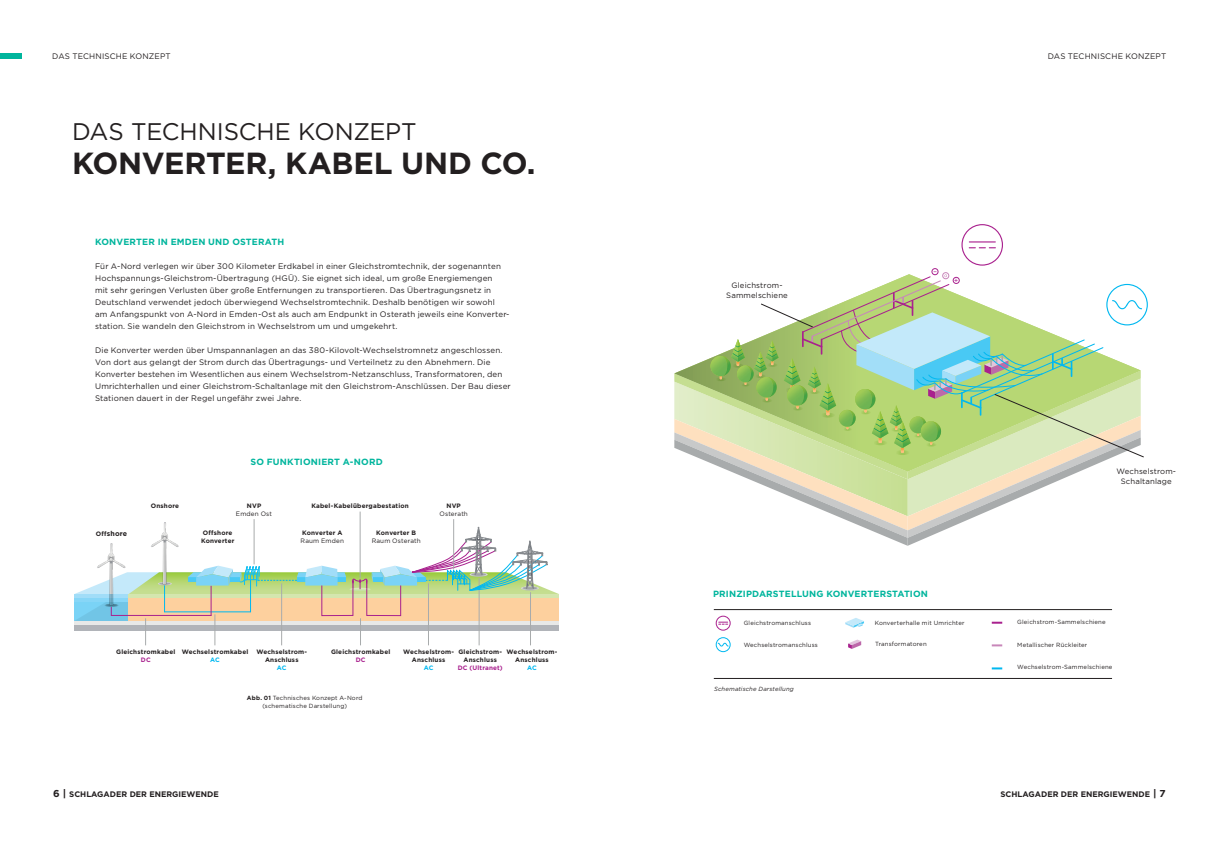
<style>
.page{position:relative;width:1219px;height:851px;background:#fff}
.page>*{position:absolute;margin:0;border:0;box-sizing:border-box;transform-origin:0 0}
.Headline_2_Innen{font:700 30.5px "Gotham";letter-spacing:-.01em;color:#231f20}
.Headline_2_Innen-2{font:24px "Gotham";letter-spacing:-.01em;color:#231f20}
.long_Copy{font:700 9px "Gotham";letter-spacing:.015em;color:#00b59d}
.long_Copy-2{font:8px/12px "Gotham";letter-spacing:.015em;color:#231f20}
.t1{font:700 8px "Gotham";color:#231f20}
.long_Copy-3{font:7.8px/9.3px "Gotham";letter-spacing:.02em;color:#231f20;text-align:center}
.t2{font:7.4px "Sansa Pro";color:#a9218e;scale:1.35 1}
.t3{font:7.4px "Sansa Pro";color:#a9218e}
.Fließtext{font:700 7.1px "Gotham";letter-spacing:.025em;color:#231f20}
.Fließtext-2{font:700 6.4px/7.6px "Gotham";letter-spacing:.025em;color:#231f20;text-align:center}
.Fließtext-3{font:6.4px "Gotham";letter-spacing:.025em;color:#231f20}
.Fließtext-4{font:700 6.4px "Gotham";letter-spacing:.03em;color:#a9218e}
.Fließtext-5{font:700 6.4px "Gotham";letter-spacing:-.01em;color:#00b8f0}
.long_Copy-4{font:6px/8px "Gotham";letter-spacing:.025em;color:#231f20;text-align:center}
.long_Copy-5{font:italic 6px "Gotham";letter-spacing:.025em;color:#231f20}
.s1{font-size:6.4px}
.s2{font-weight:700}
.s3{font-size:10px}
</style>
<div class="page">
<div style="left:0;top:53px;width:21px;height:6px;background:#00b59d"></div>
<hr style="left:254px;top:519px;width:1px;height:45px;background:#a8abac">
<hr style="left:360px;top:511px;width:1px;height:67px;background:#a8abac">
<hr style="left:453px;top:519px;width:1px;height:50px;background:#a8abac">
<hr style="left:714px;top:609px;width:398px;height:1px;background:#231f20">
<hr style="left:714px;top:678px;width:398px;height:1px;background:#231f20">
<svg style="left:992px;top:621px;width:10px;height:2px"></svg>
<svg style="left:992px;top:644px;width:10px;height:2px"></svg>
<svg style="left:992px;top:667px;width:10px;height:2px"></svg>
<svg style="left:716px;top:615px;width:14px;height:15px"></svg>
<svg style="left:716px;top:637px;width:14px;height:15px"></svg>
<svg style="left:845px;top:618px;width:19px;height:9px"></svg>
<svg style="left:848px;top:639px;width:13px;height:9px"></svg>
<svg style="left:961px;top:224px;width:42px;height:41px"></svg>
<div style="left:932px;top:268px;width:6px;height:7px;border:1px solid #a9218e;border-radius:50%"></div>
<div style="left:942px;top:272px;width:7px;height:7px;border:1px solid #c887ba;border-radius:50%"></div>
<svg style="left:674px;top:274px;width:474px;height:271px"></svg>
<svg style="left:74px;top:524px;width:485px;height:121px"></svg>
<p class="long_Copy-2" style="left:52px;top:50px;width:120px">DAS TECHNISCHE KONZEPT</p>
<p class="long_Copy-2" style="left:1048px;top:50px;width:120px">DAS TECHNISCHE KONZEPT</p>
<p class="Headline_2_Innen-2" style="left:72px;top:116px;width:346px">DAS TECHNISCHE KONZEPT</p>
<p class="Headline_2_Innen" style="left:72px;top:145px;width:465px">KONVERTER, KABEL UND CO.</p>
<p class="long_Copy" style="left:95px;top:236px;width:191px">KONVERTER IN EMDEN UND OSTERATH</p>
<p class="long_Copy-2" style="left:95px;top:260px;width:416px">Für A-Nord verlegen wir über 300 Kilometer Erdkabel in einer Gleichstromtechnik, der sogenannten Hochspannungs-Gleichstrom-Übertragung (HGÜ). Sie eignet sich ideal, um große Energiemengen<br>mit sehr geringen Verlusten über große Entfernungen zu transportieren. Das Übertragungsnetz in Deutschland verwendet jedoch überwiegend Wechselstromtechnik. Deshalb benötigen wir sowohl<br>am Anfangspunkt von A-Nord in Emden-Ost als auch am Endpunkt in Osterath jeweils eine Konverter&shy;station. Sie wandeln den Gleichstrom in Wechselstrom um und umgekehrt.</p>
<p class="long_Copy-2" style="left:95px;top:344px;width:417px">Die Konverter werden über Umspannanlagen an das 380-Kilovolt-Wechselstromnetz angeschlossen.<br>Von dort aus gelangt der Strom durch das Übertragungs- und Verteilnetz zu den Abnehmern. Die Konverter bestehen im Wesentlichen aus einem Wechselstrom-Netzanschluss, Transformatoren, den Umrichterhallen und einer Gleichstrom-Schaltanlage mit den Gleichstrom-Anschlüssen. Der Bau dieser Stationen dauert in der Regel ungefähr zwei Jahre.</p>
<p class="Fließtext-2" style="left:151px;top:502px;width:30px">Onshore</p>
<p class="long_Copy" style="left:250px;top:456px;width:134px">SO FUNKTIONIERT A-NORD</p>
<p class="Fließtext-2" style="left:247px;top:502px;width:16px">NVP</p>
<p class="Fließtext-3" style="left:236px;top:509px;width:38px">Emden Ost</p>
<p class="Fließtext-2" style="left:311px;top:502px;width:99px">Kabel-Kabelübergabestation</p>
<p class="Fließtext-2" style="left:201px;top:529px;width:35px;text-align:left">Offshore<br>Konverter</p>
<p class="Fließtext" style="left:96px;top:529px;width:33px"><span class="s1">Off</span>shore</p>
<p class="Fließtext-2" style="left:302px;top:529px;width:42px">Konverter A</p>
<p class="Fließtext-3" style="left:301px;top:536px;width:45px">Raum Emden</p>
<p class="Fließtext-2" style="left:376px;top:529px;width:41px">Konverter B</p>
<p class="Fließtext-3" style="left:372px;top:536px;width:51px">Raum Osterath</p>
<p class="Fließtext-2" style="left:446px;top:502px;width:16px">NVP</p>
<p class="Fließtext-3" style="left:439px;top:509px;width:30px">Osterath</p>
<p class="Fließtext-2" style="left:116px;top:648px;width:61px">Gleichstromkabel</p>
<p class="Fließtext-4" style="left:141px;top:656px;width:11px">DC</p>
<p class="Fließtext-2" style="left:507px;top:648px;width:52px">Wechselstrom-<br>Anschluss</p>
<p class="Fließtext-5" style="left:527px;top:663px;width:11px">AC</p>
<p class="Fließtext-2" style="left:182px;top:648px;width:68px">Wechselstromkabel</p>
<p class="Fließtext-5" style="left:210px;top:656px;width:11px">AC</p>
<p class="Fließtext-2" style="left:256px;top:648px;width:52px">Wechselstrom-<br>Anschluss</p>
<p class="Fließtext-5" style="left:277px;top:663px;width:11px">AC</p>
<p class="Fließtext-2" style="left:331px;top:648px;width:61px">Gleichstromkabel</p>
<p class="Fließtext-4" style="left:356px;top:656px;width:11px">DC</p>
<p class="Fließtext-2" style="left:403px;top:648px;width:52px">Wechselstrom-<br>Anschluss</p>
<p class="Fließtext-5" style="left:424px;top:663px;width:11px">AC</p>
<p class="Fließtext-2" style="left:458px;top:648px;width:45px">Gleichstrom-<br>Anschluss</p>
<p class="Fließtext-4" style="left:458px;top:663px;width:47px">DC (Ultranet)</p>
<p class="long_Copy-4" style="left:247px;top:693px;width:117px"><span class="s2">Abb. 01</span> Technisches Konzept A-Nord (schematische Darstellung)</p>
<p class="long_Copy-3" style="left:726px;top:281px;width:63px">Gleichstrom-<br>Sammelschiene</p>
<p class="t2" style="left:933px;top:266px;width:5px">-</p>
<p class="t3" style="left:954px;top:275px;width:6px">+</p>
<p class="long_Copy" style="left:713px;top:588px;width:216px">PRINZIPDARSTELLUNG KONVERTERSTATION</p>
<p class="long_Copy-4" style="left:744px;top:618px;width:69px">Gleichstromanschluss</p>
<p class="long_Copy-4" style="left:744px;top:640px;width:76px">Wechselstromanschluss</p>
<p class="long_Copy-5" style="left:714px;top:685px;width:81px">Schematische Darstellung</p>
<p class="long_Copy-4" style="left:875px;top:618px;width:91px">Konverterhalle mit Umrichter</p>
<p class="long_Copy-4" style="left:875px;top:640px;width:53px">Transformatoren</p>
<p class="long_Copy-3" style="left:1116px;top:466px;width:61px">Wechselstrom-</p>
<p class="long_Copy-3" style="left:1121px;top:476px;width:52px">Schaltanlage</p>
<p class="long_Copy-4" style="left:1017px;top:618px;width:90px">Gleichstrom-Sammelschiene</p>
<p class="long_Copy-4" style="left:1017px;top:640px;width:72px">Metallischer Rückleiter</p>
<p class="long_Copy-4" style="left:1017px;top:663px;width:97px">Wechselstrom-Sammelschiene</p>
<p class="t1" style="left:53px;top:789px;width:167px"><span class="s3">6 |</span> SCHLAGADER DER ENERGIEWENDE</p>
<p class="t1" style="left:1000px;top:789px;width:167px">SCHLAGADER DER ENERGIEWENDE <span class="s3">| 7</span></p>
</div>
